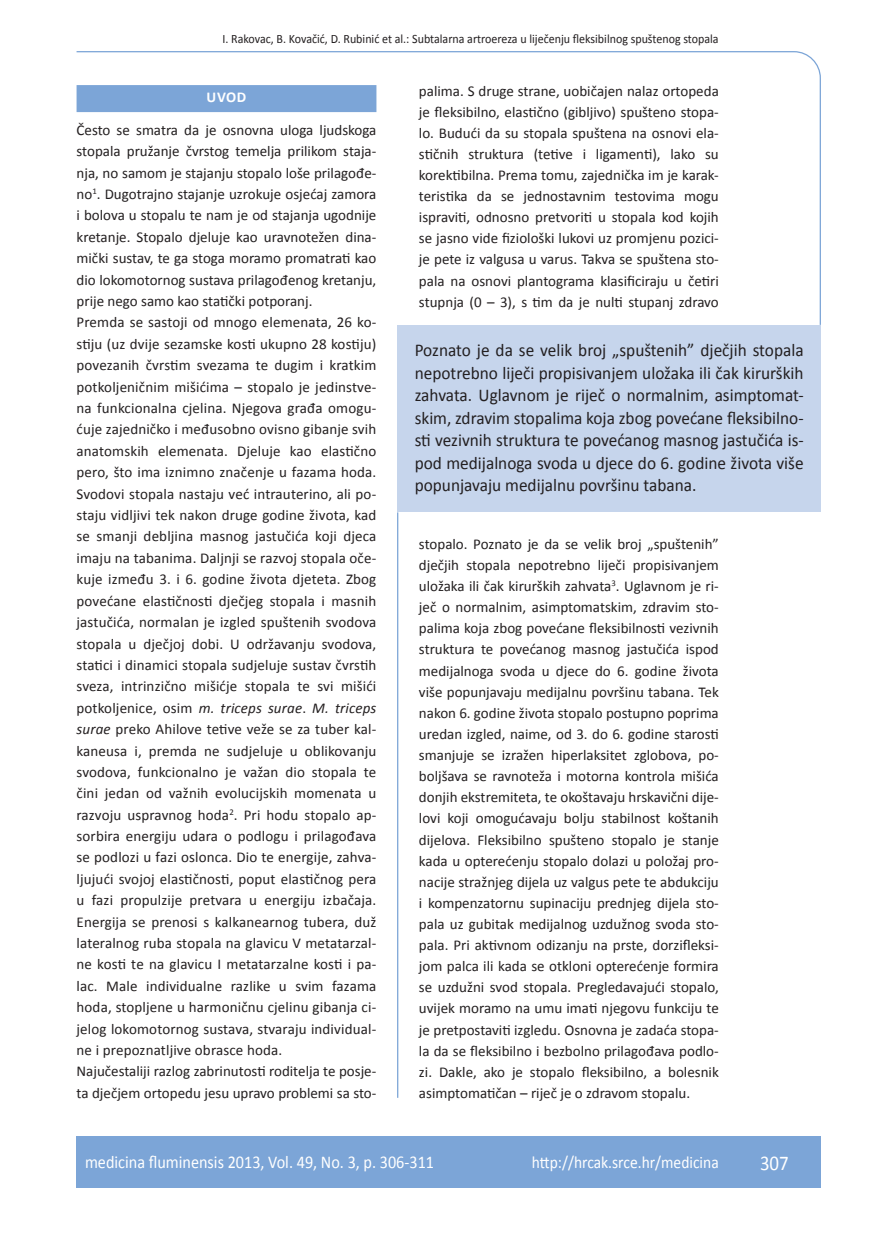
<style>
.page{position:relative;width:872px;height:1234px;background:#fff}
.page>*{position:absolute;margin:0;border:0;box-sizing:border-box;transform-origin:0 0}
.t1{font:21px "Calibri";color:#fff;scale:.9 1}
.t2{font:18px/22.5px "Calibri";color:#231f20;text-align:justify;scale:.96 1}
.t3{font:18px "Calibri";color:#fff;scale:.9 1}
.t4{font:17.25px "Calibri";color:#fff;scale:.9 1}
.t5{font:15px/21.5px "Calibri";letter-spacing:.01em;color:#231f20;text-align:justify}
.t6{font:700 15px "Calibri";color:#fff}
.t7{font:12.75px "Calibri";color:#231f20;scale:.94 1}
.s1{font-style:italic}
</style>
<div class="page">
<svg style="left:76px;top:51px;width:745px;height:275px"></svg>
<hr style="left:397px;top:512px;width:1px;height:585px;background:#7ca5d7">
<div style="left:77px;top:1135px;width:744px;height:51px;background:#7ca5d7"></div>
<div style="left:77px;top:85px;width:299px;height:27px;background:#7ca5d7"></div>
<div style="left:398px;top:325px;width:422px;height:187px;background:#c6d5ec"></div>
<p class="t7" style="left:222px;top:30px;width:529px">I. Rakovac, B. Kovačić, D. Rubinić et al.: Subtalarna artroereza u liječenju fleksibilnog spuštenog stopala</p>
<p class="t6" style="left:207px;top:88px;width:41px">UVOD</p>
<p class="t5" style="left:77px;top:118px;width:301px;text-align:left">Često se smatra da je osnovna uloga ljudskoga stopala pružanje čvrstog temelja prilikom staja&shy;nja, no samom je stajanju stopalo loše prilagođe&shy;no<sup>1</sup>. Dugotrajno stajanje uzrokuje osjećaj zamora i bolova u stopalu te nam je od stajanja ugodnije kretanje. Stopalo djeluje kao uravnotežen dina&shy;mički sustav, te ga stoga moramo promatrati kao dio lokomotornog sustava prilagođenog kretanju, prije nego samo kao statički potporanj.<br>Premda se sastoji od mnogo elemenata, 26 ko&shy;stiju (uz dvije sezamske kosti ukupno 28 kostiju) povezanih čvrstim svezama te dugim i kratkim potkoljeničnim mišićima – stopalo je jedinstve&shy;na funkcionalna cjelina. Njegova građa omogu&shy;ćuje zajedničko i međusobno ovisno gibanje svih anatomskih elemenata. Djeluje kao elastično pero, što ima iznimno značenje u fazama hoda.<br>Svodovi stopala nastaju već intrauterino, ali po&shy;staju vidljivi tek nakon druge godine života, kad se smanji debljina masnog jastučića koji djeca imaju na tabanima. Daljnji se razvoj stopala oče&shy;kuje između 3. i 6. godine života djeteta. Zbog povećane elastičnosti dječjeg stopala i masnih jastučića, normalan je izgled spuštenih svodova stopala u dječjoj dobi. U održavanju svodova, statici i dinamici stopala sudjeluje sustav čvrstih sveza, intrinzično mišićje stopala te svi mišići potkoljenice, osim <span class="s1">m. triceps surae</span>. <span class="s1">M. triceps surae</span> preko Ahilove tetive veže se za tuber kal&shy;kaneusa i, premda ne sudjeluje u oblikovanju svodova, funkcionalno je važan dio stopala te čini jedan od važnih evolucijskih momenata u razvoju uspravnog hoda<sup>2</sup>. Pri hodu stopalo ap&shy;sorbira energiju udara o podlogu i prilagođava se podlozi u fazi oslonca. Dio te energije, zahva&shy;ljujući svojoj elastičnosti, poput elastičnog pera u fazi propulzije pretvara u energiju izbačaja.<br>Energija se prenosi s kalkanearnog tubera, duž lateralnog ruba stopala na glavicu V metatarzal&shy;ne kosti te na glavicu I metatarzalne kosti i pa&shy;lac. Male individualne razlike u svim fazama hoda, stopljene u harmoničnu cjelinu gibanja ci&shy;jelog lokomotornog sustava, stvaraju individual&shy;ne i prepoznatljive obrasce hoda.<br>Najučestaliji razlog zabrinutosti roditelja te posje&shy;ta dječjem ortopedu jesu upravo problemi sa sto-</p>
<p class="t5" style="left:419px;top:80px;width:301px;line-height:21px">palima. S druge strane, uobičajen nalaz ortopeda je fleksibilno, elastično (gibljivo) spušteno stopa&shy;lo. Budući da su stopala spuštena na osnovi ela&shy;stičnih struktura (tetive i ligamenti), lako su korektibilna. Prema tomu, zajednička im je karak&shy;teristika da se jednostavnim testovima mogu ispraviti, odnosno pretvoriti u stopala kod kojih se jasno vide fiziološki lukovi uz promjenu pozici&shy;je pete iz valgusa u varus. Takva se spuštena sto&shy;pala na osnovi plantograma klasificiraju u četiri stupnja (0 – 3), s tim da je nulti stupanj zdravo</p>
<p class="t2" style="left:415px;top:338px;width:407px">Poznato je da se velik broj „spuštenih” dječjih stopala nepotrebno liječi propisivanjem uložaka ili čak kirurških zahvata. Uglavnom je riječ o normalnim, asimptomat&shy;skim, zdravim stopalima koja zbog povećane fleksibilno&shy;sti vezivnih struktura te povećanog masnog jastučića is&shy;pod medijalnoga svoda u djece do 6. godine života više popunjavaju medijalnu površinu tabana.</p>
<p class="t5" style="left:419px;top:532px;width:301px">stopalo. Poznato je da se velik broj „spuštenih” dječjih stopala nepotrebno liječi propisivanjem uložaka ili čak kirurških zahvata<sup>3</sup>. Uglavnom je ri&shy;ječ o normalnim, asimptomatskim, zdravim sto&shy;palima koja zbog povećane fleksibilnosti vezivnih struktura te povećanog masnog jastučića ispod medijalnoga svoda u djece do 6. godine života više popunjavaju medijalnu površinu tabana. Tek nakon 6. godine života stopalo postupno poprima uredan izgled, naime, od 3. do 6. godine starosti smanjuje se izražen hiperlaksitet zglobova, po&shy;boljšava se ravnoteža i motorna kontrola mišića donjih ekstremiteta, te okoštavaju hrskavični dije&shy;lovi koji omogućavaju bolju stabilnost koštanih dijelova. Fleksibilno spušteno stopalo je stanje kada u opterećenju stopalo dolazi u položaj pro&shy;nacije stražnjeg dijela uz valgus pete te abdukciju i kompenzatornu supinaciju prednjeg dijela sto&shy;pala uz gubitak medijalnog uzdužnog svoda sto&shy;pala. Pri aktivnom odizanju na prste, dorzifleksi&shy;jom palca ili kada se otkloni opterećenje formira se uzdužni svod stopala. Pregledavajući stopalo, uvijek moramo na umu imati njegovu funkciju te je pretpostaviti izgledu. Osnovna je zadaća stopa&shy;la da se fleksibilno i bezbolno prilagođava podlo&shy;zi. Dakle, ako je stopalo fleksibilno, a bolesnik asimptomatičan – riječ je o zdravom stopalu.</p>
<p class="t3" style="left:85px;top:1150px;width:389px">medicina fluminensis 2013, Vol. 49, No. 3, p. 306-311</p>
<p class="t4" style="left:532px;top:1151px;width:209px">http://hrcak.srce.hr/medicina</p>
<h1 class="t1" style="left:760px;top:1149px;width:33px">307</h1>
</div>
